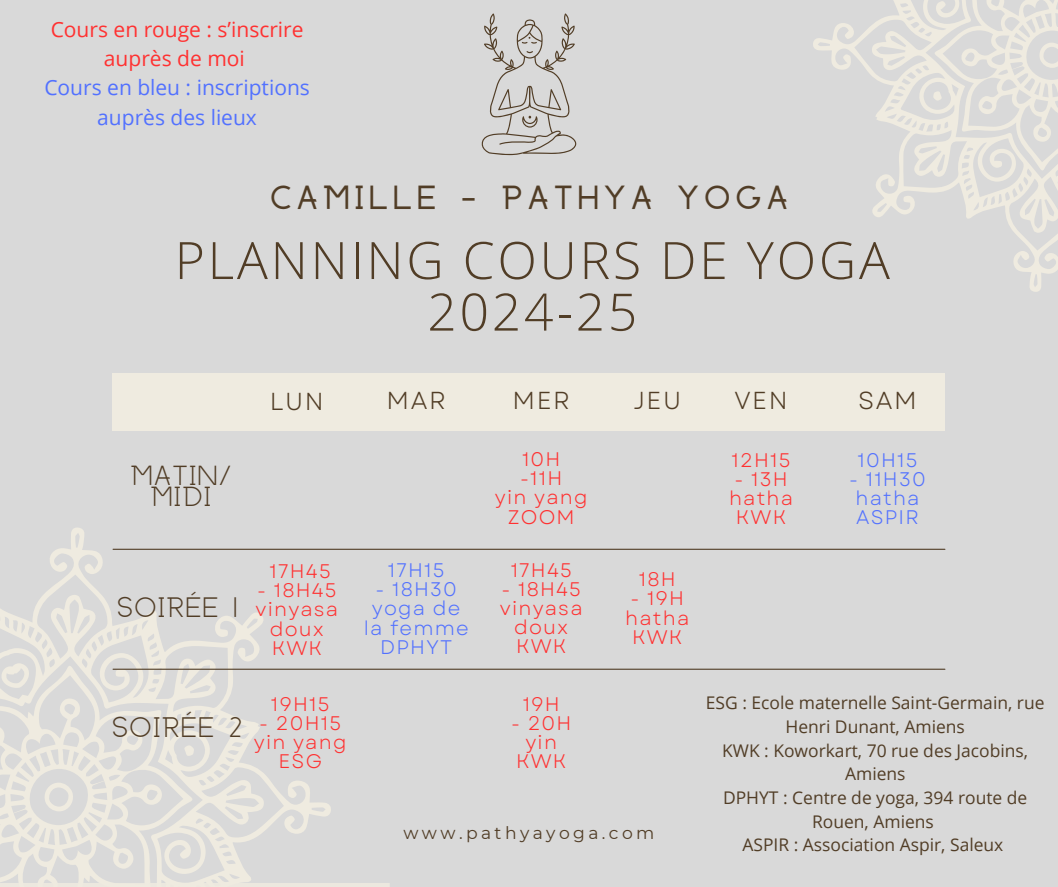
<style>
.page{position:relative;width:1058px;height:887px;background:#fff}
.page>*{position:absolute;margin:0;border:0;box-sizing:border-box;transform-origin:0 0}
.t1{font:300 51.6px/51.6px "Open Sans";letter-spacing:.055em;color:#513d26;text-align:center}
.t2{font:700 26.7px "Anchorage";letter-spacing:.23em;color:#513d26}
.t3{font:24.6px "Garet";letter-spacing:.06em;color:#513d26}
.t4{font:22.65px "Anchorage";letter-spacing:.06em;color:#513d26}
.t5{font:22.5px "Anchorage";letter-spacing:.06em;color:#513d26}
.t6{font:22.05px/21.3px "Anchorage";letter-spacing:.06em;color:#513d26;text-align:center}
.t7{font:21px/29.2px "Open Sans";color:#5271ff;text-align:center}
.t8{font:19.65px/19.2px "Garet";letter-spacing:.06em;color:#ff3131;text-align:center}
.t9{font:19.65px/19.2px "Garet";letter-spacing:.06em;color:#5271ff;text-align:center}
.t10{font:17.4px/23.7px "Open Sans";color:#513d26;text-align:center}
.t11{font:17.25px "Montserrat";letter-spacing:.2em;color:#513d26}
.s1{color:#ff3131}
</style>
<div class="page">
<div style="left:0;top:0;width:1058px;height:886px;background:#d9d9d9"></div>
<svg style="left:813px;top:0;width:245px;height:292px"></svg>
<svg style="left:933px;top:0;width:125px;height:170px"></svg>
<svg style="left:0;top:528px;width:332px;height:354px"></svg>
<svg style="left:0;top:665px;width:193px;height:217px"></svg>
<svg style="left:43px;top:782px;width:32px;height:29px"></svg>
<svg style="left:1px;top:663px;width:28px;height:25px"></svg>
<svg style="left:184px;top:745px;width:10px;height:10px"></svg>
<svg style="left:0;top:882px;width:389px;height:4px"></svg>
<hr style="left:113px;top:668px;width:831px;height:1px;background:#513d26">
<hr style="left:113px;top:548px;width:831px;height:2px;background:#513d26">
<div style="left:112px;top:373px;width:833px;height:58px;background:#efebe0"></div>
<svg style="left:481px;top:13px;width:95px;height:142px"></svg>
<p class="t7" style="left:44px;top:14px;width:267px"><span class="s1">Cours en rouge : s’inscrire auprès de moi<br></span>Cours en bleu : inscriptions auprès des lieux</p>
<p class="t2" style="left:271px;top:186px;width:518px">CAMILLE - PATHYA YOGA</p>
<p class="t1" style="left:175px;top:233px;width:716px">PLANNING COURS DE YOGA<br>2024-25</p>
<h2 class="t6" style="left:130px;top:467px;width:102px">MATIN/<br>MIDI</h2>
<h5 class="t3" style="left:270px;top:384px;width:55px">LUN</h5>
<h1 class="t5" style="left:117px;top:597px;width:122px">SOIRÉE 1</h1>
<p class="t8" style="left:269px;top:561px;width:63px">17H45</p>
<p class="t8" style="left:255px;top:581px;width:84px">- 18H45 vinyasa doux<br>KWK</p>
<p class="t4" style="left:112px;top:717px;width:131px">SOIRÉE 2</p>
<p class="t8" style="left:271px;top:694px;width:60px">19H15</p>
<p class="t8" style="left:254px;top:713px;width:94px">- 20H15 yin yang<br>ESG</p>
<h3 class="t3" style="left:386px;top:383px;width:61px">MAR</h3>
<h3 class="t9" style="left:388px;top:560px;width:58px">17H15</h3>
<h3 class="t9" style="left:375px;top:580px;width:83px">- 18H30</h3>
<h3 class="t9" style="left:364px;top:599px;width:106px">yoga de la femme</h3>
<h3 class="t9" style="left:380px;top:637px;width:73px">DPHYT</h3>
<h3 class="t3" style="left:512px;top:382px;width:59px">MER</h3>
<p class="t8" style="left:495px;top:449px;width:94px">10H<br>-11H<br>yin yang<br>ZOOM</p>
<p class="t8" style="left:510px;top:560px;width:63px">17H45</p>
<p class="t8" style="left:500px;top:579px;width:84px">- 18H45 vinyasa doux<br>KWK</p>
<h4 class="t3" style="left:633px;top:382px;width:49px">JEU</h4>
<p class="t3" style="left:734px;top:382px;width:55px">VEN</p>
<h4 class="t3" style="left:858px;top:382px;width:60px">SAM</h4>
<p class="t8" style="left:639px;top:570px;width:38px">18H</p>
<p class="t8" style="left:625px;top:589px;width:66px">- 19H hatha<br>KWK</p>
<p class="t8" style="left:731px;top:450px;width:60px">12H15</p>
<p class="t8" style="left:729px;top:469px;width:66px">- 13H hatha<br>KWK</p>
<p class="t9" style="left:857px;top:450px;width:61px">10H15</p>
<p class="t9" style="left:849px;top:469px;width:78px">- 11H30 hatha<br>ASPIR</p>
<p class="t8" style="left:522px;top:694px;width:39px">19H</p>
<p class="t8" style="left:511px;top:713px;width:62px">- 20H yin<br>KWK</p>
<h4 class="t11" style="left:403px;top:822px;width:252px">www.pathyayoga.com</h4>
<p class="t10" style="left:706px;top:690px;width:340px">ESG : Ecole maternelle Saint-Germain, rue<br>Henri Dunant, Amiens</p>
<p class="t10" style="left:722px;top:738px;width:307px">KWK : Koworkart, 70 rue des Jacobins,<br>Amiens</p>
<p class="t10" style="left:723px;top:785px;width:306px">DPHYT : Centre de yoga, 394 route de<br>Rouen, Amiens</p>
<p class="t10" style="left:742px;top:832px;width:262px">ASPIR : Association Aspir, Saleux</p>
</div>
